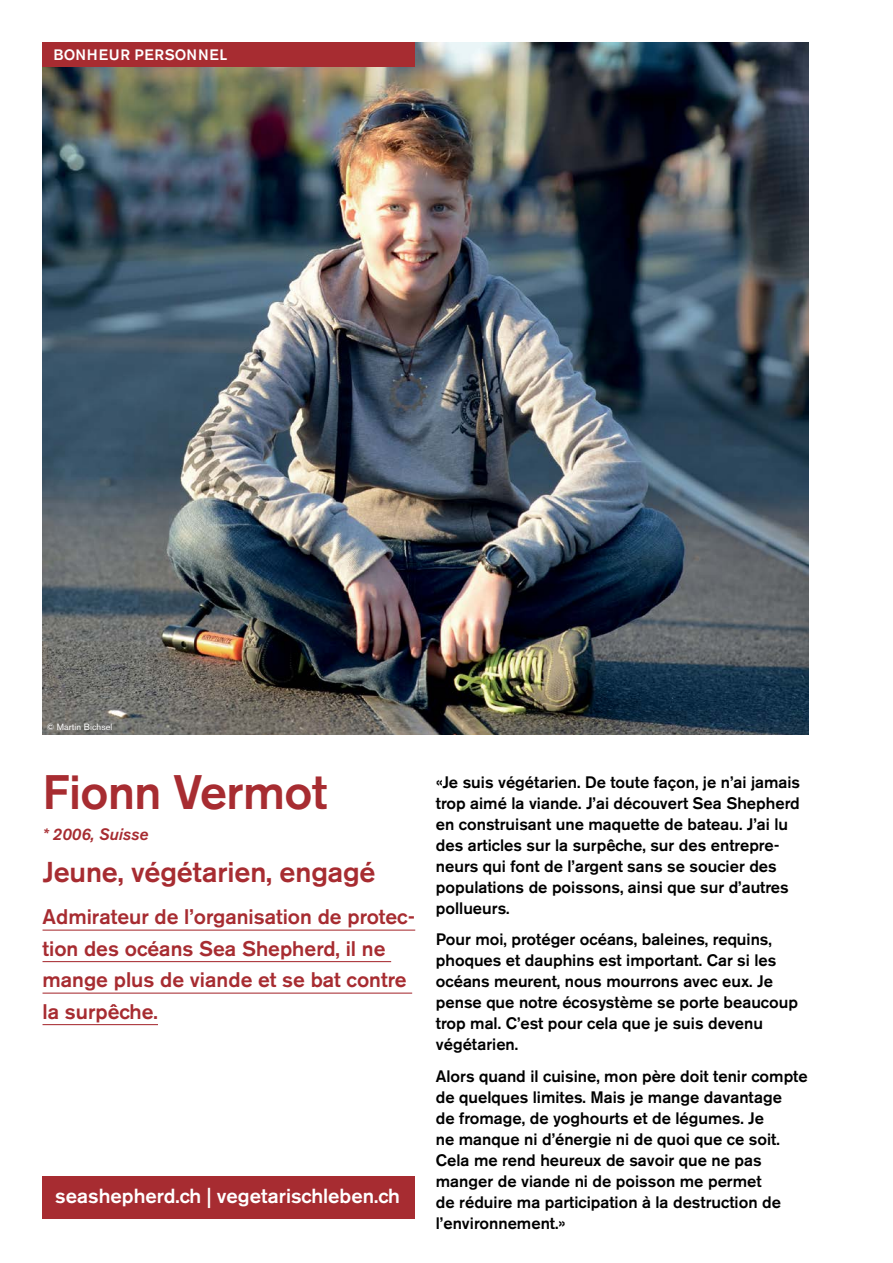
<style>
.page{position:relative;width:893px;height:1263px;background:#fff}
.page>*{position:absolute;margin:0;border:0;box-sizing:border-box;transform-origin:0 0}
.t1{font:500 48px "Akzidenz Grotesk BE";letter-spacing:-.01em;color:#a72c31}
.t2{font:500 28.5px "Akzidenz Grotesk BE";letter-spacing:-.005em;color:#a72c31}
.t3{font:500 21px/31.5px "Akzidenz Grotesk BE";color:#a72c31}
.t4{font:500 20.25px "Akzidenz Grotesk BE";color:#fff}
.t5{font:500 16.5px/21px "Akzidenz Grotesk BE";color:#000}
.t6{font:italic 500 16.5px "Akzidenz Grotesk BE";color:#a72c31}
.t7{font:500 15px "Akzidenz Grotesk BE";letter-spacing:.05em;color:#fff}
.t8{font:9px "Akzidenz Grotesk BE";letter-spacing:.01em;color:#fff}
</style>
<div class="page">
<img style="left:43px;top:42px;width:765px;height:693px">
<hr style="left:43px;top:929px;width:372px;height:2px;background:#a72c31">
<hr style="left:43px;top:961px;width:348px;height:1px;background:#a72c31">
<hr style="left:43px;top:992px;width:369px;height:2px;background:#a72c31">
<hr style="left:43px;top:1024px;width:115px;height:1px;background:#a72c31">
<div style="left:43px;top:1176px;width:372px;height:42px;background:#a72c31"></div>
<div style="left:43px;top:42px;width:372px;height:25px;background:#a72c31"></div>
<p class="t7" style="left:53px;top:46px;width:176px">BONHEUR PERSONNEL</p>
<p class="t8" style="left:47px;top:722px;width:67px">© Martin Bichsel</p>
<h1 class="t1" style="left:43px;top:762px;width:286px">Fionn Vermot</h1>
<p class="t6" style="left:43px;top:825px;width:107px">* 2006, Suisse</p>
<h2 class="t2" style="left:43px;top:855px;width:335px">Jeune, végétarien, engagé</h2>
<p class="t3" style="left:43px;top:901px;width:374px">Admirateur de l’organisation de protec&shy;tion des océans Sea Shepherd, il ne mange plus de viande et se bat contre la surpêche.</p>
<p class="t4" style="left:55px;top:1183px;width:346px">seashepherd.ch | vegetarischleben.ch</p>
<p class="t5" style="left:436px;top:771px;width:366px">«Je suis végétarien. De toute façon, je n’ai jamais trop aimé la viande. J’ai découvert Sea Shepherd en construisant une maquette de bateau. J’ai lu des articles sur la surpêche, sur des entrepre&shy;neurs qui font de l’argent sans se soucier des populations de poissons, ainsi que sur d’autres pollueurs.</p>
<p class="t5" style="left:436px;top:929px;width:364px">Pour moi, protéger océans, baleines, requins, phoques et dauphins est important. Car si les océans meurent, nous mourrons avec eux. Je pense que notre écosystème se porte beaucoup trop mal. C’est pour cela que je suis devenu végétarien.</p>
<p class="t5" style="left:436px;top:1065px;width:373px">Alors quand il cuisine, mon père doit tenir compte de quelques limites. Mais je mange davantage<br>de fromage, de yoghourts et de légumes. Je<br>ne manque ni d’énergie ni de quoi que ce soit.<br>Cela me rend heureux de savoir que ne pas manger de viande ni de poisson me permet<br>de réduire ma participation à la destruction de l’environnement.»</p>
</div>
